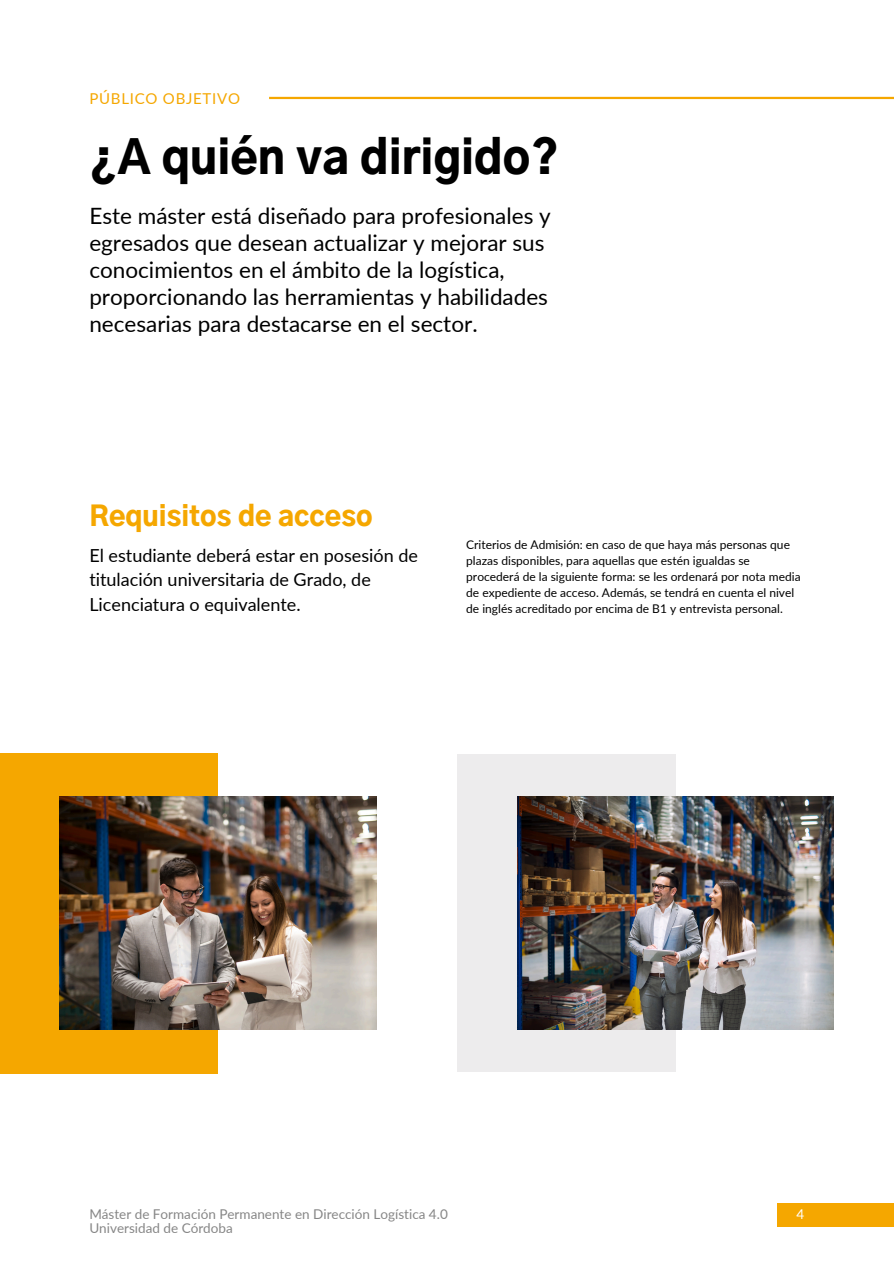
<style>
.page{position:relative;width:894px;height:1264px;background:#fff}
.page>*{position:absolute;margin:0;border:0;box-sizing:border-box;transform-origin:0 0}
.t1{font:900 45px "Gothic A1";color:#000}
.t2{font:900 27px "Gothic A1";color:#f5a700}
.t3{font:22.5px/27px "Lato";color:#000}
.t4{font:18px/24.8px "Lato";color:#000}
.t5{font:15px "Lato";letter-spacing:.05em;color:#f5a700}
.t6{font:13.5px/13.5px "Lato";color:#868686}
.t7{font:13.5px "Lato";color:#fff}
.t8{font:12px/16px "Lato";color:#000}
</style>
<div class="page">
<hr style="left:269px;top:97px;width:624px;height:2px;background:#f5a700">
<div style="left:776px;top:1202px;width:117px;height:24px;background:#f5a700"></div>
<div style="left:0;top:752px;width:218px;height:321px;background:#f5a700"></div>
<img style="left:60px;top:796px;width:316px;height:233px">
<div style="left:457px;top:754px;width:219px;height:317px;background:#edeced"></div>
<img style="left:517px;top:796px;width:316px;height:233px">
<h6 class="t5" style="left:89px;top:89px;width:152px">PÚBLICO OBJETIVO</h6>
<h4 class="t1" style="left:89px;top:139px;width:471px">¿A quién va dirigido?</h4>
<p class="t3" style="left:89px;top:202px;width:463px">Este máster está diseñado para profesionales y egresados que desean actualizar y mejorar sus conocimientos en el ámbito de la logística, proporcionando las herramientas y habilidades necesarias para destacarse en el sector.</p>
<h3 class="t2" style="left:89px;top:504px;width:285px">Requisitos de acceso</h3>
<h1 class="t4" style="left:89px;top:542px;width:330px">El estudiante deberá estar en posesión de titulación universitaria de Grado, de<br>Licenciatura o equivalente.</h1>
<h2 class="t8" style="left:466px;top:536px;width:336px">Criterios de Admisión: en caso de que haya más personas que plazas disponibles, para aquellas que estén igualdas se procederá de la siguiente forma: se les ordenará por nota media de expediente de acceso. Además, se tendrá en cuenta el nivel de inglés acreditado por encima de B1 y entrevista personal.</h2>
<p class="t6" style="left:89px;top:1207px;width:360px">Máster de Formación Permanente en Dirección Logística 4.0<br>Universidad de Córdoba</p>
<h5 class="t7" style="left:796px;top:1205px;width:9px">4</h5>
</div>
